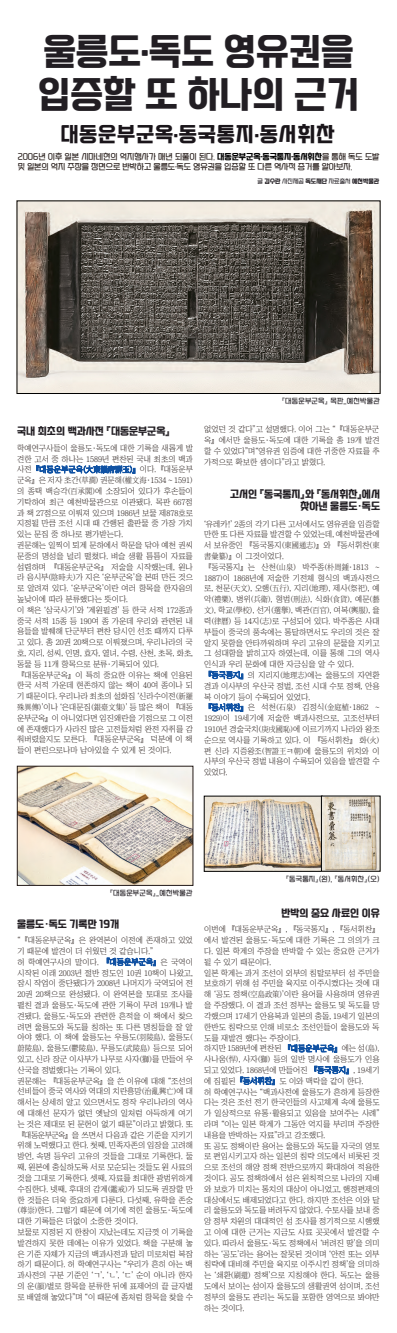
<style>
.page{position:relative;width:397px;height:1333px;background:#fff}
.page>*{position:absolute;margin:0;border:0;box-sizing:border-box;transform-origin:0 0}
.t1{font:700 36px/43.2px "SEBANG Gothic";color:#221e23}
.t2{font:700 20px "SEBANG Gothic";letter-spacing:.04em;color:#1a151a}
.t3{font:700 10px/12px "SEBANG Gothic";color:#221e23;text-align:right}
.t4{font:8px/10.8px "Chosunilbo NM";color:#231916}
.t5{font:8px/10px "SEBANG Gothic";color:#231916}
.t6{font:7px "SEBANG Gothic";letter-spacing:.04em;color:#221e23}
.t7{font:700 6px "SEBANG Gothic";color:#221e23}
.s1{font-weight:700;color:#000}
.s2{font-weight:400}
.s3{color:#1052a3}
.s4{color:#1252a3}
</style>
<div class="page">
<svg style="left:36px;top:465px;width:99px;height:9px"></svg>
<svg style="left:107px;top:957px;width:49px;height:9px"></svg>
<svg style="left:288px;top:1044px;width:49px;height:8px"></svg>
<svg style="left:314px;top:1065px;width:35px;height:9px"></svg>
<svg style="left:240px;top:1076px;width:35px;height:10px"></svg>
<svg style="left:209px;top:670px;width:34px;height:9px"></svg>
<svg style="left:209px;top:703px;width:34px;height:9px"></svg>
<img style="left:19px;top:203px;width:359px;height:188px">
<img style="left:19px;top:768px;width:172px;height:115px">
<img style="left:206px;top:797px;width:172px;height:72px">
<h1 class="t1" style="left:38px;top:31px;width:323px">울릉도.독도 영유권을 입증할 또 하나의 근거</h1>
<h2 class="t2" style="left:60px;top:122px;width:276px">대동운부군옥.동국통지.동서휘찬</h2>
<p class="t5" style="left:18px;top:152px;width:363px">2006년 이후 일본 시마네현의 억지행사가 매년 되풀이 된다. <span class="s1">대동운부군옥</span><sup>.</sup><span class="s1">동국통지</span><sup>.</sup><span class="s1">동서휘찬</span>을 통해 독도 도발 및 일본의 억지 주장을 정면으로 반박하고 울릉도.독도 영유권을 입증할 또 다른 역사적 증거를 알아보자.</p>
<p class="t7" style="left:257px;top:178px;width:123px"><span class="s2">글</span> 김수란 <span class="s2">사진제공</span> 독도재단 <span class="s2">자료출처</span> 예천박물관</p>
<p class="t3" style="left:17px;top:425px;width:154px">국내 최초의 백과사전 『대동운부군옥』</p>
<p class="t4" style="left:17px;top:442px;width:177px">학예연구사들이 울릉도·독도에 대한 기록을 새롭게 발 견한 고서 중 하나는 1589년 편찬된 국내 최초의 백과 사전<span class="s3">『대동운부군옥(大東韻府群玉)』</span>이다.『대동운부 군옥』은 저자 초간(草澗) 권문해(權文海·1534 ~ 1591) 의 종택 백승각(百承閣)에 소장되어 있다가 후손들이 기탁하여 최근 예천박물관으로 이관됐다. 목판 667점 과 책 27점으로 이뤄져 있으며 1986년 보물 제878호로 지정될 만큼 조선 시대 때 간행된 출판물 중 가장 가치 있는 문집 중 하나로 평가받는다.<br>권문해는 일찍이 퇴계 문하에서 학문을 닦아 예천 권씨 문중의 명성을 널리 떨쳤다. 벼슬 생활 틈틈이 자료를 섭렵하며 『대동운부군옥』 저술을 시작했는데, 원나 라 음시부(陰時夫)가 지은 ‘운부군옥’을 본떠 만든 것으 로 알려져 있다. ‘운부군옥’이란 여러 항목을 한자음의 높낮이에 따라 분류했다는 뜻이다.<br>이 책은 ‘삼국사기’와 ‘계원필경’ 등 한국 서적 172종과 중국 서적 15종 등 190여 종 가운데 우리와 관련된 내 용들을 발췌해 단군부터 편찬 당시인 선조 때까지 다루 고 있다. 총 20권 20책으로 이뤄졌으며, 우리나라의 국 호, 지리, 성씨, 인명, 효자, 열녀, 수령, 산천, 초목, 화초, 동물 등 11개 항목으로 분류·기록되어 있다.『대동운부군옥』이 특히 중요한 이유는 책에 인용된 한국 서적 가운데 현존하지 않는 책이 40여 종이나 되 기 때문이다. 우리나라 최초의 설화집 ‘신라수이전(新羅殊異傳)’이나 ‘은대문집(銀臺文集)’ 등 많은 책이 『대동 운부군옥』이 아니었다면 임진왜란을 기점으로 그 이전 에 존재했다가 사라진 많은 고전들처럼 완전 자취를 감 춰버렸을지도 모른다. 『대동운부군옥』 덕분에 이 책 들이 편린으로나마 남아있을 수 있게 된 것이다.</p>
<p class="t6" style="left:282px;top:397px;width:100px">『대동운부군옥』 목판_예천박물관</p>
<p class="t4" style="left:204px;top:424px;width:177px;text-align:justify">없었던 것 같다”고 설명했다. 이어 그는 “『대동운부군 옥』에서만 울릉도·독도에 대한 기록을 총 19개 발견 할 수 있었다”며“영유권 입증에 대한 귀중한 자료를 추 가적으로 확보한 셈이다”라고 밝혔다.</p>
<p class="t3" style="left:230px;top:488px;width:152px">고서인 『동국통지』와 『동서휘찬』에서 찾아낸 울릉도·독도</p>
<p class="t4" style="left:204px;top:518px;width:177px">‘유레카!’ 2종의 각기 다른 고서에서도 영유권을 입증할 만한 또 다른 자료를 발견할 수 있었는데, 예천박물관에 서 보유중인 『동국통지(東國通志)』와 『동서휘찬(東書彙纂)』이 그것이었다.<br>『동국통지』는 산천(山泉) 박주종(朴周鍾·1813 ~<br>1887)이 1868년에 저술한 기전체 형식의 백과사전으 로, 천문(天文), 오행(五行), 지리(地理), 제사(祭祀), 예 악(禮樂), 병위(兵衛), 형법(刑法), 식화(食貨), 예문(藝文), 학교(學校), 선거(選擧), 백관(百官), 여복(輿服), 율 력(律曆) 등 14지(志)로 구성되어 있다. 박주종은 사대 부들이 중국의 풍속에는 통달하면서도 우리의 것은 잘 알지 못함을 안타까워하며 우리 고유의 문물을 지키고 그 성대함을 밝히고자 하였는데, 이를 통해 그의 역사 인식과 우리 문화에 대한 자긍심을 알 수 있다.<span class="s3">『동국통지』</span>의 지리지(地理志)에는 울릉도의 자연환 경과 이사부의 우산국 정벌, 조선 시대 수토 정책, 안용 복 이야기 등이 수록되어 있었다.<br><span class="s3">『동서휘찬』</span>은 석천(石泉) 김정식(金庭植·1862 ~<br>1929)이 19세기에 저술한 백과사전으로, 고조선부터<br>1910년 경술국치(庚戌國恥)에 이르기까지 나라와 왕조 순으로 역사를 기록하고 있다. 이 『동서휘찬』 화(火) 편 신라 지증왕조(智證王ㅋ朝)에 울릉도의 위치와 이 사부의 우산국 정벌 내용이 수록되어 있음을 발견할 수 있었다.</p>
<p class="t6" style="left:110px;top:889px;width:84px">『대동운부군옥』_예천박물관</p>
<p class="t6" style="left:286px;top:875px;width:95px">『동국통지』(왼), 『동서휘찬』(오)</p>
<p class="t3" style="left:281px;top:907px;width:100px">반박의 중요 사료인 이유</p>
<p class="t3" style="left:17px;top:918px;width:104px">울릉도·독도 기록만 19개</p>
<p class="t4" style="left:17px;top:934px;width:177px">“『대동운부군옥』은 완역본이 이전에 존재하고 있었 기 때문에 발견이 더 쉬웠던 것 같습니다.”<br>허 학예연구사의 말이다. <span class="s4">『대동운부군옥』</span>은 국역이 시작된 이래 2003년 절반 정도인 10권 10책이 나왔고, 잠시 작업이 중단됐다가 2008년 나머지가 국역되어 전<br>20권 20책으로 완성됐다. 이 완역본을 토대로 조사를 펼친 결과 울릉도·독도에 관한 기록이 무려 19개나 발 견됐다. 울릉도·독도와 관련한 흔적을 이 책에서 찾으 려면 울릉도와 독도를 칭하는 또 다른 명칭들을 잘 알 아야 했다. 이 책에 울릉도는 우릉도(羽陵島), 울릉도(蔚陵島), 울릉도(鬱陵島), 무릉도(武陵島) 등으로 되어 있고, 신라 장군 이사부가 나무로 사자(獅)를 만들어 우 산국을 정벌했다는 기록이 있다.<br>권문해는 『대동운부군옥』을 쓴 이유에 대해 “조선의 선비들이 중국 역사와 역대의 치란흥망(治亂興亡)에 대 해서는 상세히 알고 있으면서도 정작 우리나라의 역사 에 대해선 문자가 없던 옛날의 일처럼 아득하게 여기 는 것은 제대로 된 문헌이 없기 때문”이라고 밝혔다. 또『대동운부군옥』을 쓰면서 다음과 같은 기준을 지키기 위해 노력했다고 한다. 첫째, 민족자존의 입장을 고려해 방언, 속명 등우리 고유의 것들을 그대로 기록한다. 둘 째, 원본에 충실하도록 서로 모순되는 것들도 원 사료의 것을 그대로 기록한다. 셋째, 자료를 최대한 광범위하게 수집한다. 넷째, 후대의 감계(鑑戒)가 되도록 권장할 만 한 것들은 더욱 중요하게 다룬다. 다섯째, 유학을 존숭 (尊崇)한다. 그렇기 때문에 여기에 적힌 울릉도·독도에 대한 기록들은 더없이 소중한 것이다.<br>보물로 지정된 지 한참이 지났는데도 지금껏 이 기록을 발견하지 못한 데에는 이유가 있었다. 책을 구분해 놓 은 기준 자체가 지금의 백과사전과 달리 미로처럼 복잡 하기 때문이다. 허 학예연구사는 “우리가 흔히 아는 백 과사전의 구분 기준인 ‘ㄱ’, ‘ㄴ’, ‘ㄷ’ 순이 아니라 한자 의 운(韻)별로 항목을 분류한 뒤에 표제어의 끝 글자별 로 배열해 놓았다”며 “이 때문에 좀처럼 항목을 찾을 수</p>
<p class="t4" style="left:204px;top:924px;width:177px">이번에 『대동운부군옥』, 『동국통지』, 『동서휘찬』에서 발견된 울릉도·독도에 대한 기록은 그 의의가 크 다. 일본 학계의 주장을 반박할 수 있는 중요한 근거가 될 수 있기 때문이다.<br>일본 학계는 과거 조선이 외부의 침탈로부터 섬 주민을 보호하기 위해 섬 주민을 육지로 이주시켰다는 것에 대 해 ‘공도 정책(空島政策)’이란 용어를 사용하며 영유권 을 주장했다. 이 결과 조선 정부는 울릉도 및 독도를 망 각했으며 17세기 안용복과 일본의 충돌, 19세기 일본의 한반도 침략으로 인해 비로소 조선인들이 울릉도와 독 도를 재발견 했다는 주장이다.<br>하지만 1589년에 편찬된 <span class="s3">『대동운부군옥』</span>에는 섬(島), 사나움(悍), 사자(獅) 등의 일반 명사에 울릉도가 인용 되고 있었다. 1868년에 만들어진 <span class="s3">『동국통지』</span>, 19세기 에 집필된<span class="s3">『동서휘찬』</span>도 이와 맥락을 같이 한다.<br>허 학예연구사는 “백과사전에 울릉도가 흔하게 등장한 다는 것은 조선 전기 한국인들의 사고체계 속에 울릉도 가 일상적으로 유통·활용되고 있음을 보여주는 사례” 라며 “이는 일본 학계가 그동안 억지를 부리며 주장한 내용을 반박하는 자료”라고 강조했다.<br>또 공도 정책이란 용어는 울릉도와 독도를 자국의 영토 로 편입시키고자 하는 일본의 침략 의도에서 비롯된 것 으로 조선의 해양 정책 전반으로까지 확대하여 적용한 것이다. 공도 정책하에서 섬은 원칙적으로 나라의 지배 와 보호가 미치는 통치의 대상이 아니었고, 행정편제의 대상에서도 배제되었다고 한다. 하지만 조선은 이와 달 리 울릉도와 독도를 버려두지 않았다. 수토사를 보내 중 앙 정부 차원의 대대적인 섬 조사를 정기적으로 시행했 고 이에 대한 근거는 지금도 사료 곳곳에서 발견할 수 있다. 따라서 울릉도·독도 정책에서 ‘버려진 땅’을 의미 하는 ‘공도’라는 용어는 잘못된 것이며 ‘안전 또는 외부 침략에 대비해 주민을 육지로 이주시킨 정책’을 의미하 는 ‘쇄환(刷還) 정책’으로 지칭해야 한다. 독도는 울릉 도에서 보이는 섬이자 울릉도의 생활권역 섬이며, 조선 정부의 울릉도 관리는 독도를 포함한 영역으로 봐야만 하는 것이다.</p>
</div>
